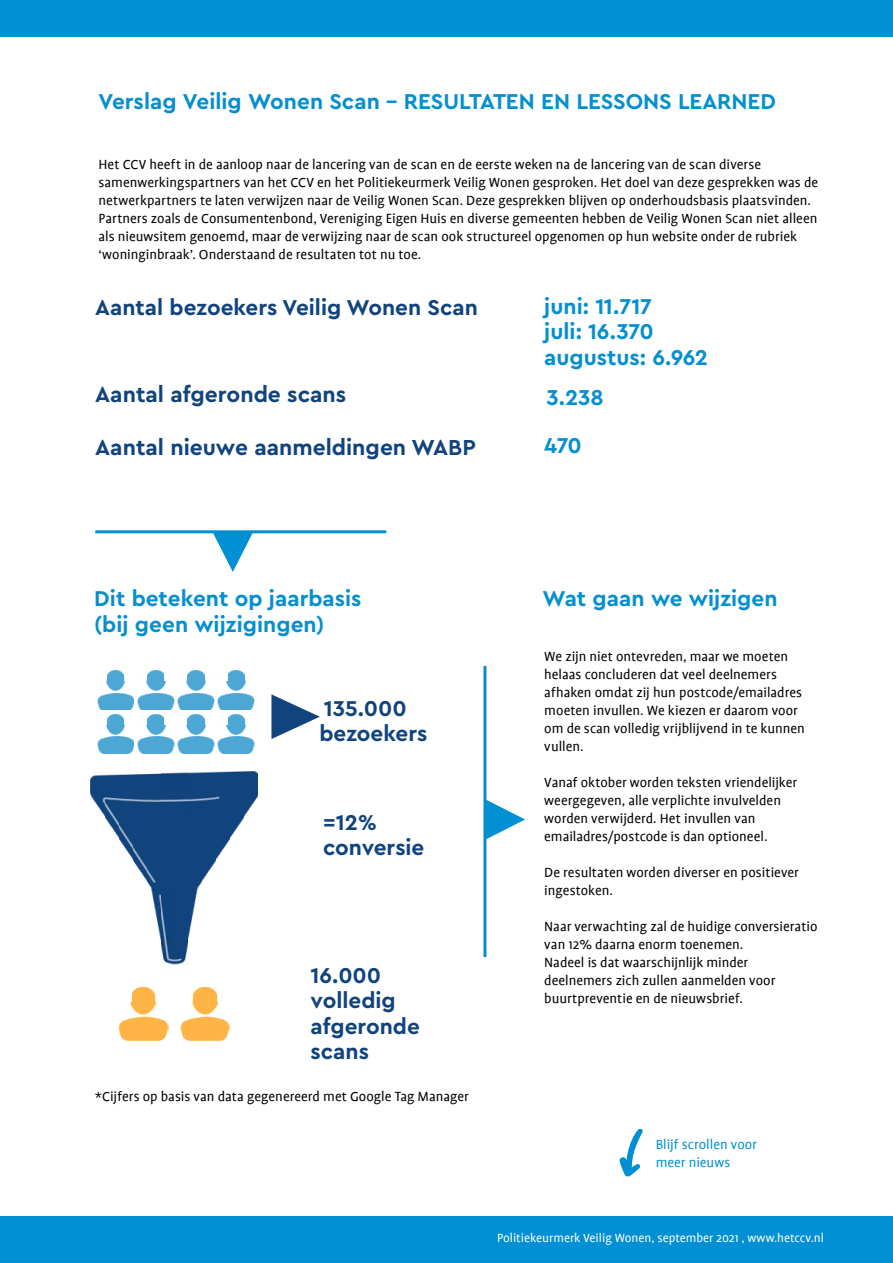
<style>
.page{position:relative;width:893px;height:1263px;background:#fff}
.page>*{position:absolute;margin:0;border:0;box-sizing:border-box;transform-origin:0 0}
.t1{font:700 22.8px "Cera Pro";color:#11437d}
.t2{font:700 22.5px/25.5px "Cera Pro";color:#068fcf}
.t3{font:700 22.5px/25.5px "Cera Pro";color:#11437d}
.t4{font:15px/18px "Profile";color:#000}
.t5{font:15px/18px "Profile";color:#0090d3}
.t6{font:13.5px "Profile";color:#fff}
</style>
<div class="page">
<div style="left:0;top:0;width:893px;height:37px;background:#0090d3"></div>
<img style="left:161px;top:772px;width:27px;height:192px">
<img style="left:147px;top:773px;width:14px;height:168px">
<img style="left:188px;top:772px;width:14px;height:167px">
<img style="left:133px;top:774px;width:14px;height:107px">
<img style="left:202px;top:771px;width:14px;height:110px">
<img style="left:119px;top:774px;width:14px;height:86px">
<img style="left:216px;top:771px;width:14px;height:89px">
<img style="left:105px;top:774px;width:14px;height:64px">
<img style="left:230px;top:771px;width:14px;height:67px">
<img style="left:90px;top:774px;width:15px;height:42px">
<img style="left:244px;top:771px;width:14px;height:46px">
<img style="left:97px;top:690px;width:37px;height:20px">
<img style="left:106px;top:671px;width:19px;height:19px">
<img style="left:97px;top:734px;width:37px;height:19px">
<img style="left:106px;top:714px;width:19px;height:20px">
<img style="left:137px;top:690px;width:37px;height:20px">
<img style="left:146px;top:671px;width:19px;height:19px">
<img style="left:137px;top:734px;width:37px;height:19px">
<img style="left:146px;top:714px;width:19px;height:20px">
<img style="left:177px;top:690px;width:37px;height:20px">
<img style="left:187px;top:671px;width:18px;height:19px">
<img style="left:177px;top:734px;width:37px;height:19px">
<img style="left:187px;top:714px;width:18px;height:20px">
<img style="left:218px;top:690px;width:37px;height:20px">
<img style="left:227px;top:671px;width:18px;height:19px">
<img style="left:218px;top:734px;width:37px;height:19px">
<img style="left:227px;top:714px;width:18px;height:20px">
<svg style="left:271px;top:694px;width:49px;height:45px"></svg>
<img style="left:118px;top:1014px;width:50px;height:26px">
<img style="left:131px;top:988px;width:25px;height:26px">
<img style="left:180px;top:1014px;width:50px;height:26px">
<img style="left:193px;top:988px;width:25px;height:26px">
<svg style="left:217px;top:988px;width:1px;height:13px"></svg>
<svg style="left:212px;top:533px;width:41px;height:39px"></svg>
<hr style="left:95px;top:530px;width:291px;height:3px;background:#068fcf">
<svg style="left:486px;top:799px;width:39px;height:41px"></svg>
<hr style="left:483px;top:666px;width:3px;height:291px;background:#068fcf">
<div style="left:0;top:1216px;width:893px;height:47px;background:#0090d3"></div>
<svg style="left:619px;top:1129px;width:24px;height:48px"></svg>
<h2 class="t2" style="left:99px;top:87px;width:679px">Verslag Veilig Wonen Scan - RESULTATEN EN LESSONS LEARNED</h2>
<p class="t4" style="left:99px;top:156px;width:721px">Het CCV heeft in de aanloop naar de lancering van de scan en de eerste weken na de lancering van de scan diverse samenwerkingspartners van het CCV en het Politiekeurmerk Veilig Wonen gesproken. Het doel van deze gesprekken was de netwerkpartners te laten verwijzen naar de Veilig Wonen Scan. Deze gesprekken blijven op onderhoudsbasis plaatsvinden.<br>Partners zoals de Consumentenbond, Vereniging Eigen Huis en diverse gemeenten hebben de Veilig Wonen Scan niet alleen als nieuwsitem genoemd, maar de verwijzing naar de scan ook structureel opgenomen op hun website onder de rubriek ‘woninginbraak’. Onderstaand de resultaten tot nu toe.</p>
<h2 class="t3" style="left:95px;top:294px;width:384px">Aantal bezoekers Veilig Wonen Scan</h2>
<h1 class="t1" style="left:95px;top:379px;width:253px">Aantal afgeronde scans</h1>
<h1 class="t1" style="left:95px;top:432px;width:382px">Aantal nieuwe aanmeldingen WABP</h1>
<h2 class="t2" style="left:544px;top:292px;width:165px">juni: 11.717<br>juli: 16.370 augustus: 6.962</h2>
<h2 class="t2" style="left:544px;top:373px;width:61px;line-height:47.7px">3.238<br>470</h2>
<h2 class="t2" style="left:94px;top:585px;width:269px">Dit betekent op jaarbasis (bij geen wijzigingen)</h2>
<h2 class="t2" style="left:542px;top:585px;width:236px">Wat gaan we wijzigen</h2>
<h2 class="t3" style="left:319px;top:694px;width:109px">135.000 bezoekers</h2>
<h2 class="t3" style="left:323px;top:808px;width:103px">=12% conversie</h2>
<h2 class="t3" style="left:311px;top:961px;width:111px">16.000 volledig afgeronde scans</h2>
<p class="t4" style="left:95px;top:1087px;width:375px">*Cijfers op basis van data gegenereerd met Google Tag Manager</p>
<p class="t4" style="left:544px;top:648px;width:262px">We zijn niet ontevreden, maar we moeten helaas concluderen dat veel deelnemers afhaken omdat zij hun postcode/emailadres moeten invullen. We kiezen er daarom voor om de scan volledig vrijblijvend in te kunnen vullen.</p>
<p class="t4" style="left:544px;top:774px;width:254px">Vanaf oktober worden teksten vriendelijker weergegeven, alle verplichte invulvelden worden verwijderd. Het invullen van emailadres/postcode is dan optioneel.</p>
<p class="t4" style="left:544px;top:864px;width:256px">De resultaten worden diverser en positiever ingestoken.</p>
<p class="t4" style="left:544px;top:918px;width:275px">Naar verwachting zal de huidige conversieratio van 12% daarna enorm toenemen.<br>Nadeel is dat waarschijnlijk minder deelnemers zich zullen aanmelden voor buurtpreventie en de nieuwsbrief.</p>
<p class="t5" style="left:656px;top:1135px;width:103px">Blijf scrollen voor meer nieuws</p>
<p class="t6" style="left:497px;top:1231px;width:328px">Politiekeurmerk Veilig Wonen, september 2021 , www.hetccv.nl</p>
</div>
